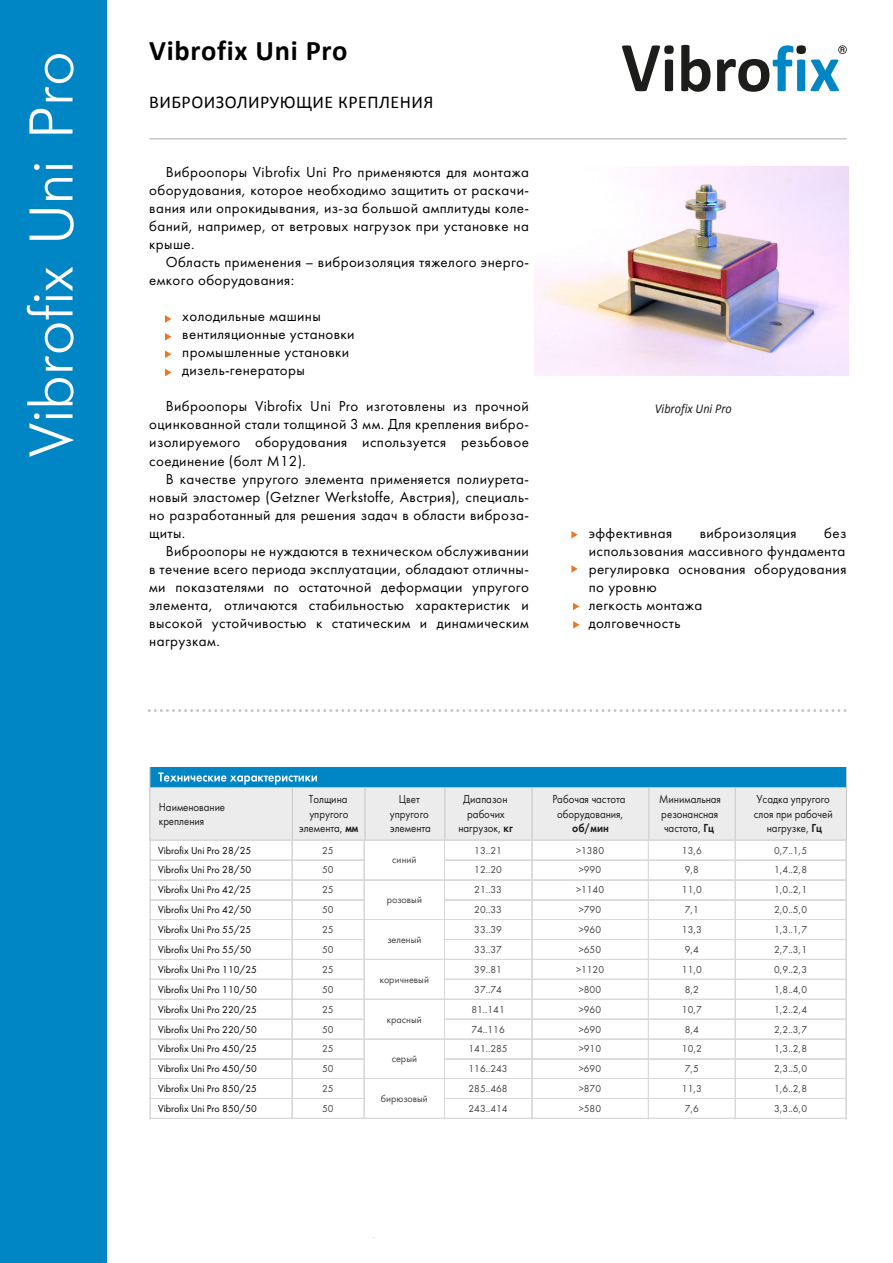
<style>
.page{position:relative;width:893px;height:1263px;background:#fff}
.page>*{position:absolute;margin:0;border:0;box-sizing:border-box;transform-origin:0 0}
.t1{font:61.5px "Futuris CTT";color:#fff}
.t2{font:700 28.5px "Calibri";letter-spacing:.025em;color:#000}
.t3{font:18px "Calibri";letter-spacing:.025em;color:#000}
.t4{font:15px/18px "Futura";letter-spacing:.025em;color:#000;text-align:justify}
.t5{font:italic 13.5px "Calibri";color:#1d1d1b;scale:.9 1}
.t6{font:12px/14.4px "Futura";color:#1d1d1b;text-align:center;scale:.9 1}
.t7{font:12px "Futura Demi";color:#1d1d1b;scale:.9 1}
.t8{font:10.5px "Futura";color:#404040}
.t9{font:10.5px "Futura";color:#000}
.s1{font-family:"Futura Demi"}
</style>
<div class="page">
<hr style="left:149px;top:138px;width:698px;height:2px;background:#c6c6c5">
<svg style="left:622px;top:45px;width:52px;height:46px"></svg>
<svg style="left:681px;top:45px;width:30px;height:47px"></svg>
<svg style="left:717px;top:45px;width:130px;height:47px"></svg>
<svg style="left:149px;top:709px;width:698px;height:3px"></svg>
<div style="left:0;top:0;width:107px;height:1263px;background:#0086c5"></div>
<svg style="left:165px;top:315px;width:7px;height:8px"></svg>
<svg style="left:165px;top:350px;width:7px;height:8px"></svg>
<svg style="left:165px;top:333px;width:7px;height:8px"></svg>
<svg style="left:165px;top:369px;width:7px;height:7px"></svg>
<svg style="left:571px;top:531px;width:7px;height:8px"></svg>
<svg style="left:571px;top:565px;width:7px;height:8px"></svg>
<svg style="left:573px;top:603px;width:7px;height:7px"></svg>
<svg style="left:573px;top:621px;width:7px;height:8px"></svg>
<img style="left:534px;top:167px;width:314px;height:209px">
<div style="left:150px;top:767px;width:696px;height:20px;background:#0086c5"></div>
<hr style="left:150px;top:767px;width:1px;height:73px;background:#c6c6c5">
<hr style="left:846px;top:767px;width:1px;height:73px;background:#c6c6c5">
<svg style="left:150px;top:772px;width:697px;height:347px"></svg>
<h1 class="t1" style="left:15px;top:457px;width:408px;rotate:-90deg">Vibrofix Uni Pro</h1>
<h2 class="t2" style="left:149px;top:33px;width:200px">Vibrofix Uni Pro</h2>
<p class="t3" style="left:149px;top:91px;width:286px">ВИБРОИЗОЛИРУЮЩИЕ КРЕПЛЕНИЯ</p>
<p class="t4" style="left:149px;top:163px;width:381px;text-indent:16px">Виброопоры Vibrofix Uni Pro применяются для монтажа оборудования, которое необходимо защитить от раскачи&shy;вания или опрокидывания, из-за большой амплитуды коле&shy;баний, например, от ветровых нагрузок при установке на крыше.</p>
<p class="t4" style="left:149px;top:253px;width:381px;text-indent:16px">Область применения – виброизоляция тяжелого энерго&shy;емкого оборудования:</p>
<p class="t4" style="left:182px;top:307px;width:174px;text-align:left">холодильные машины вентиляционные установки промышленные установки дизель-генераторы</p>
<p class="t4" style="left:149px;top:397px;width:381px;text-indent:16px">Виброопоры Vibrofix Uni Pro изготовлены из прочной оцинкованной стали толщиной 3 мм. Для крепления вибро&shy;изолируемого оборудования используется резьбовое соединение (болт М12).</p>
<p class="t4" style="left:149px;top:469px;width:381px;text-indent:16px">В качестве упругого элемента применяется полиурета&shy;новый эластомер (Getzner Werkstoffe, Австрия), специаль&shy;но разработанный для решения задач в области виброза&shy;щиты.</p>
<p class="t4" style="left:149px;top:541px;width:381px;text-indent:16px">Виброопоры не нуждаются в техническом обслуживании в течение всего периода эксплуатации, обладают отличны&shy;ми показателями по остаточной деформации упругого элемента, отличаются стабильностью характеристик и высокой устойчивостью к статическим и динамическим нагрузкам.</p>
<p class="t5" style="left:655px;top:404px;width:87px">Vibrofix Uni Pro</p>
<p class="t4" style="left:589px;top:523px;width:259px;text-align:left;text-indent:236px">без использования массивного фундамента регулировка основания оборудования по уровню<br>легкость монтажа<br>долговечность</p>
<p class="t4" style="left:589px;top:523px;width:85px">эффективная</p>
<p class="t4" style="left:700px;top:523px;width:98px">виброизоляция</p>
<p class="t6" style="left:159px;top:799px;width:75px;text-align:left">Наименование крепления</p>
<p class="t6" style="left:299px;top:792px;width:67px">Толщина упругого элемента, <span class="s1">мм</span></p>
<p class="t6" style="left:390px;top:792px;width:47px">Цвет упругого элемента</p>
<p class="t6" style="left:458px;top:792px;width:62px">Диапазон рабочих нагрузок, <span class="s1">кг</span></p>
<p class="t6" style="left:552px;top:792px;width:83px">Рабочая частота оборудования,</p>
<p class="t7" style="left:572px;top:821px;width:42px">об/мин</p>
<p class="t6" style="left:659px;top:792px;width:70px;text-align:left">Минимальная резонансная частота, <span class="s1">Гц</span></p>
<p class="t6" style="left:754px;top:792px;width:89px">Усадка упругого слоя при рабочей нагрузке, <span class="s1">Гц</span></p>
<p class="t9" style="left:158px;top:844px;width:95px">Vibrofix Uni Pro 28/25</p>
<p class="t8" style="left:322px;top:844px;width:13px">25</p>
<p class="t8" style="left:474px;top:844px;width:29px">13..21</p>
<p class="t8" style="left:576px;top:846px;width:30px">&gt;1380</p>
<p class="t8" style="left:682px;top:844px;width:22px">13,6</p>
<p class="t8" style="left:774px;top:846px;width:35px">0,7..1,5</p>
<p class="t8" style="left:392px;top:854px;width:26px">синий</p>
<p class="t9" style="left:158px;top:864px;width:95px">Vibrofix Uni Pro 28/50</p>
<p class="t8" style="left:322px;top:865px;width:13px">50</p>
<p class="t8" style="left:474px;top:864px;width:29px">12..20</p>
<p class="t8" style="left:579px;top:865px;width:24px">&gt;990</p>
<p class="t8" style="left:685px;top:865px;width:16px">9,8</p>
<p class="t8" style="left:774px;top:864px;width:35px">1,4..2,8</p>
<p class="t9" style="left:158px;top:884px;width:95px">Vibrofix Uni Pro 42/25</p>
<p class="t8" style="left:322px;top:884px;width:13px">25</p>
<p class="t8" style="left:387px;top:893px;width:37px">розовый</p>
<p class="t8" style="left:474px;top:884px;width:29px">21..33</p>
<p class="t8" style="left:576px;top:885px;width:30px">&gt;1140</p>
<p class="t8" style="left:682px;top:884px;width:22px">11,0</p>
<p class="t8" style="left:774px;top:884px;width:35px">1,0..2,1</p>
<p class="t9" style="left:158px;top:903px;width:95px">Vibrofix Uni Pro 42/50</p>
<p class="t8" style="left:322px;top:905px;width:13px">50</p>
<p class="t8" style="left:474px;top:903px;width:29px">20..33</p>
<p class="t8" style="left:579px;top:905px;width:24px">&gt;790</p>
<p class="t8" style="left:685px;top:905px;width:16px">7,1</p>
<p class="t8" style="left:774px;top:903px;width:35px">2,0..5,0</p>
<p class="t9" style="left:158px;top:923px;width:95px">Vibrofix Uni Pro 55/25</p>
<p class="t8" style="left:322px;top:923px;width:13px">25</p>
<p class="t8" style="left:387px;top:933px;width:36px">зеленый</p>
<p class="t8" style="left:474px;top:923px;width:29px">33..39</p>
<p class="t8" style="left:579px;top:925px;width:24px">&gt;960</p>
<p class="t8" style="left:682px;top:923px;width:22px">13,3</p>
<p class="t8" style="left:774px;top:923px;width:35px">1,3..1,7</p>
<p class="t9" style="left:158px;top:943px;width:95px">Vibrofix Uni Pro 55/50</p>
<p class="t8" style="left:322px;top:945px;width:13px">50</p>
<p class="t8" style="left:474px;top:943px;width:29px">33..37</p>
<p class="t8" style="left:579px;top:945px;width:24px">&gt;650</p>
<p class="t8" style="left:685px;top:945px;width:16px">9,4</p>
<p class="t8" style="left:774px;top:943px;width:35px">2,7..3,1</p>
<p class="t9" style="left:158px;top:963px;width:100px">Vibrofix Uni Pro 110/25</p>
<p class="t8" style="left:322px;top:963px;width:13px">25</p>
<p class="t8" style="left:380px;top:973px;width:51px">коричневый</p>
<p class="t8" style="left:474px;top:963px;width:29px">39..81</p>
<p class="t8" style="left:576px;top:965px;width:30px">&gt;1120</p>
<p class="t8" style="left:682px;top:963px;width:22px">11,0</p>
<p class="t8" style="left:774px;top:965px;width:35px">0,9..2,3</p>
<p class="t9" style="left:158px;top:983px;width:100px">Vibrofix Uni Pro 110/50</p>
<p class="t8" style="left:322px;top:985px;width:13px">50</p>
<p class="t8" style="left:474px;top:983px;width:29px">37..74</p>
<p class="t8" style="left:579px;top:985px;width:24px">&gt;800</p>
<p class="t8" style="left:685px;top:985px;width:16px">8,2</p>
<p class="t8" style="left:774px;top:983px;width:35px">1,8..4,0</p>
<p class="t9" style="left:158px;top:1003px;width:100px">Vibrofix Uni Pro 220/25</p>
<p class="t8" style="left:322px;top:1003px;width:13px">25</p>
<p class="t8" style="left:387px;top:1013px;width:36px">красный</p>
<p class="t8" style="left:471px;top:1005px;width:35px">81..141</p>
<p class="t8" style="left:579px;top:1005px;width:24px">&gt;960</p>
<p class="t8" style="left:682px;top:1003px;width:22px">10,7</p>
<p class="t8" style="left:774px;top:1003px;width:35px">1,2..2,4</p>
<p class="t9" style="left:158px;top:1023px;width:100px">Vibrofix Uni Pro 220/50</p>
<p class="t8" style="left:322px;top:1025px;width:13px">50</p>
<p class="t8" style="left:471px;top:1025px;width:35px">74..116</p>
<p class="t8" style="left:579px;top:1025px;width:24px">&gt;690</p>
<p class="t8" style="left:685px;top:1025px;width:16px">8,4</p>
<p class="t8" style="left:774px;top:1023px;width:35px">2,2..3,7</p>
<p class="t9" style="left:158px;top:1042px;width:100px">Vibrofix Uni Pro 450/25</p>
<p class="t8" style="left:322px;top:1042px;width:13px">25</p>
<p class="t8" style="left:392px;top:1052px;width:27px">серый</p>
<p class="t8" style="left:468px;top:1042px;width:41px">141..285</p>
<p class="t8" style="left:579px;top:1044px;width:24px">&gt;910</p>
<p class="t8" style="left:682px;top:1042px;width:22px">10,2</p>
<p class="t8" style="left:774px;top:1042px;width:35px">1,3..2,8</p>
<p class="t9" style="left:158px;top:1062px;width:100px">Vibrofix Uni Pro 450/50</p>
<p class="t8" style="left:322px;top:1064px;width:13px">50</p>
<p class="t8" style="left:469px;top:1062px;width:41px">116..243</p>
<p class="t8" style="left:579px;top:1064px;width:24px">&gt;690</p>
<p class="t8" style="left:685px;top:1064px;width:16px">7,5</p>
<p class="t8" style="left:774px;top:1062px;width:35px">2,3..5,0</p>
<p class="t9" style="left:158px;top:1082px;width:100px">Vibrofix Uni Pro 850/25</p>
<p class="t8" style="left:322px;top:1082px;width:13px">25</p>
<p class="t8" style="left:381px;top:1092px;width:49px">бирюзовый</p>
<p class="t8" style="left:469px;top:1082px;width:41px">285..468</p>
<p class="t8" style="left:579px;top:1084px;width:24px">&gt;870</p>
<p class="t8" style="left:682px;top:1082px;width:22px">11,3</p>
<p class="t8" style="left:774px;top:1082px;width:35px">1,6..2,8</p>
<p class="t9" style="left:158px;top:1102px;width:100px">Vibrofix Uni Pro 850/50</p>
<p class="t8" style="left:322px;top:1104px;width:13px">50</p>
<p class="t8" style="left:469px;top:1102px;width:41px">243..414</p>
<p class="t8" style="left:579px;top:1104px;width:24px">&gt;580</p>
<p class="t8" style="left:685px;top:1104px;width:16px">7,6</p>
<p class="t8" style="left:774px;top:1102px;width:35px">3,3..6,0</p>
</div>
